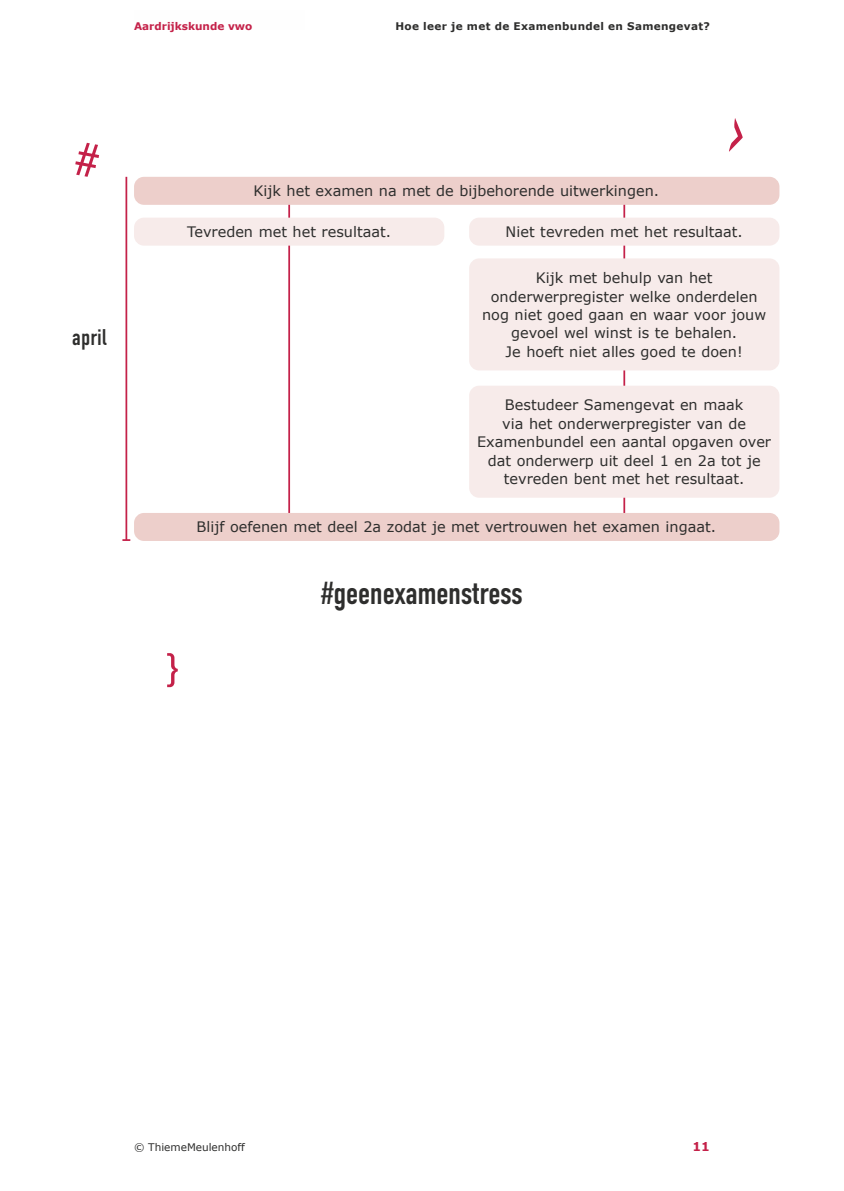
<style>
.page{position:relative;width:844px;height:1191px;background:#fff}
.page>*{position:absolute;margin:0;border:0;box-sizing:border-box;transform-origin:0 0}
.t1{font:31.85px "DIN Condensed";letter-spacing:-.02em;color:#2e2e2d}
.t2{font:22.75px "DIN Condensed";color:#2e2e2d}
.t3{font:14.35px/18.4px "Verdana";color:#2e2e2d;text-align:center}
.t4{font:700 12.25px "Verdana";color:#c42149}
.t5{font:700 10.5px "Verdana";letter-spacing:.03em;color:#2e2e2d}
.t6{font:700 10.5px "Verdana";color:#c42149}
.t7{font:10.5px "Verdana";color:#2e2e2d}
</style>
<div class="page">
<svg style="left:167px;top:653px;width:11px;height:34px"></svg>
<hr style="left:623px;top:183px;width:2px;height:343px;background:#c42149">
<hr style="left:288px;top:183px;width:2px;height:344px;background:#c42149">
<hr style="left:125px;top:177px;width:2px;height:363px;background:#c42149">
<svg style="left:122px;top:539px;width:8px;height:2px"></svg>
<div style="left:134px;top:177px;width:645px;height:28px;background:#edcfcb;border-radius:10px"></div>
<div style="left:469px;top:258px;width:310px;height:112px;background:#f7ebea;border-radius:10px"></div>
<div style="left:469px;top:386px;width:310px;height:112px;background:#f7ebea;border-radius:10px"></div>
<div style="left:134px;top:513px;width:645px;height:28px;background:#edcfcb;border-radius:10px"></div>
<div style="left:134px;top:218px;width:310px;height:28px;background:#f7ebea;border-radius:10px"></div>
<div style="left:469px;top:218px;width:310px;height:28px;background:#f7ebea;border-radius:10px"></div>
<svg style="left:75px;top:143px;width:24px;height:34px"></svg>
<svg style="left:729px;top:118px;width:13px;height:34px"></svg>
<p class="t6" style="left:134px;top:19px;width:120px">Aardrijkskunde vwo</p>
<p class="t5" style="left:395px;top:19px;width:316px">Hoe leer je met de Examenbundel en Samengevat?</p>
<h2 class="t2" style="left:72px;top:324px;width:37px">april</h2>
<p class="t3" style="left:253px;top:182px;width:407px">Kijk het examen na met de bijbehorende uitwerkingen.</p>
<p class="t3" style="left:187px;top:223px;width:205px">Tevreden met het resultaat.</p>
<p class="t3" style="left:505px;top:223px;width:238px">Niet tevreden met het resultaat.</p>
<p class="t3" style="left:482px;top:269px;width:285px">Kijk met behulp van het onderwerpregister welke onderdelen nog niet goed gaan en waar voor jouw gevoel wel winst is te behalen.<br>Je hoeft niet alles goed te doen!</p>
<p class="t3" style="left:477px;top:396px;width:295px">Bestudeer Samengevat en maak<br>via het onderwerpregister van de Examenbundel een aantal opgaven over dat onderwerp uit deel 1 en 2a tot je tevreden bent met het resultaat.</p>
<p class="t3" style="left:196px;top:518px;width:520px">Blijf oefenen met deel 2a zodat je met vertrouwen het examen ingaat.</p>
<h1 class="t1" style="left:321px;top:575px;width:203px">#geenexamenstress</h1>
<p class="t7" style="left:134px;top:1140px;width:112px">© ThiemeMeulenhoff</p>
<p class="t4" style="left:692px;top:1138px;width:19px">11</p>
</div>
